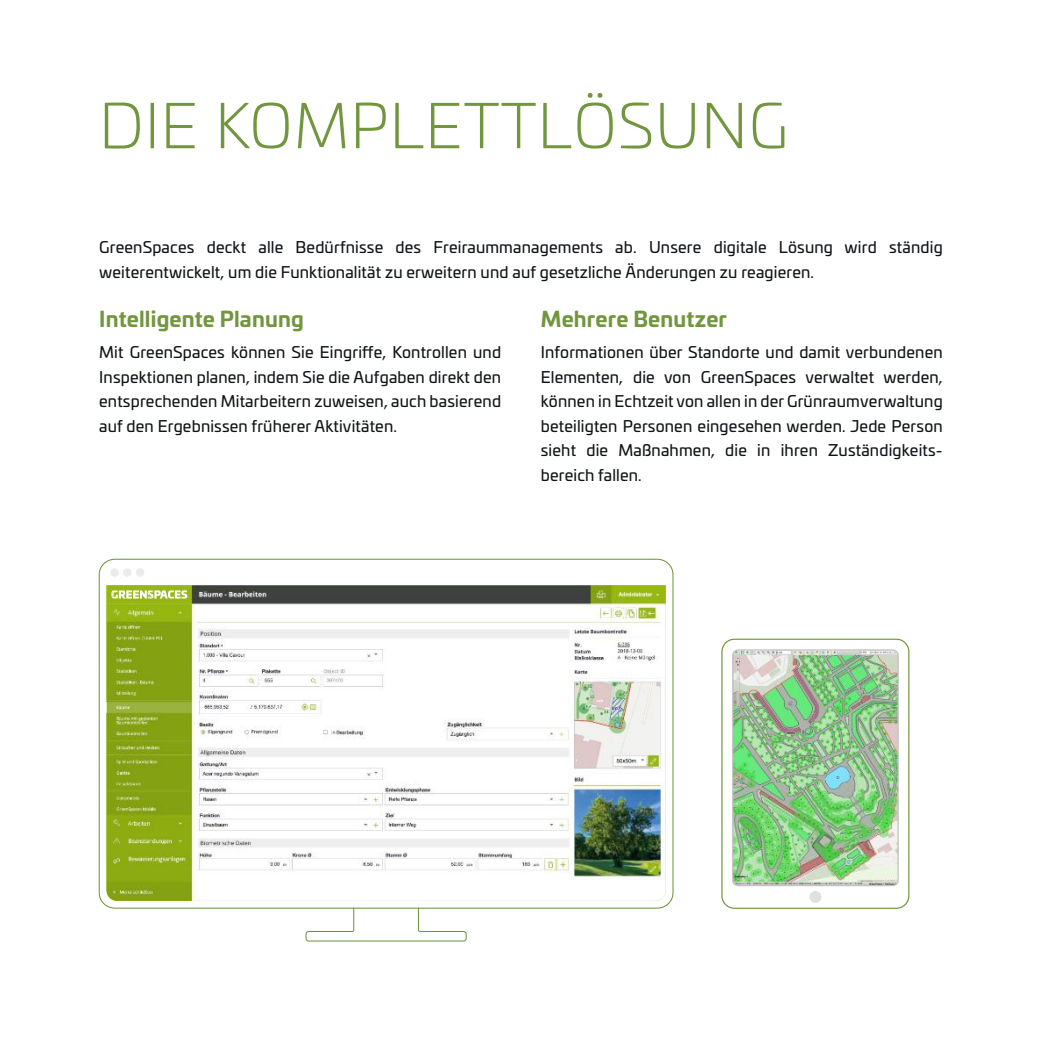
<style>
.page{position:relative;width:1042px;height:1042px;background:#fff}
.page>*{position:absolute;margin:0;border:0;box-sizing:border-box;transform-origin:0 0}
.t1{font:300 61.25px "Univia Pro";letter-spacing:.02em;color:#72963e}
.t2{font:700 21px "Univia Pro";letter-spacing:.01em;color:#72963e}
.t3{font:15.75px/24.5px "Univia Pro";letter-spacing:.01em;color:#111418;text-align:justify}
</style>
<div class="page">
<svg style="left:305px;top:908px;width:162px;height:33px"></svg>
<img style="left:106px;top:585px;width:560px;height:316px">
<svg style="left:111px;top:590px;width:76px;height:8px"></svg>
<div style="left:110px;top:568px;width:9px;height:9px;background:#ebebeb;border-radius:50%"></div>
<div style="left:123px;top:568px;width:9px;height:9px;background:#ebebeb;border-radius:50%"></div>
<div style="left:136px;top:568px;width:8px;height:9px;background:#ebebeb;border-radius:50%"></div>
<div style="left:721px;top:638px;width:188px;height:271px;border:1px solid #72963e;border-radius:12px"></div>
<div style="left:809px;top:891px;width:12px;height:12px;background:#e0e0e0;border-radius:50%"></div>
<img style="left:733px;top:650px;width:165px;height:235px;border-radius:5px">
<div style="left:732px;top:649px;width:167px;height:237px;border:1px solid #c4c4c4;border-radius:5px"></div>
<h1 class="t1" style="left:99px;top:99px;width:690px">DIE KOMPLETTLÖSUNG</h1>
<p class="t3" style="left:99px;top:236px;width:845px">GreenSpaces deckt alle Bedürfnisse des Freiraummanagements ab. Unsere digitale Lösung wird ständig weiterentwickelt, um die Funktionalität zu erweitern und auf gesetzliche Änderungen zu reagieren.</p>
<h2 class="t2" style="left:99px;top:310px;width:206px">Intelligente Planung</h2>
<p class="t3" style="left:99px;top:341px;width:403px">Mit GreenSpaces können Sie Eingriffe, Kontrollen und Inspektionen planen, indem Sie die Aufgaben direkt den entsprechenden Mitarbeitern zuweisen, auch basierend auf den Ergebnissen früherer Aktivitäten.</p>
<h2 class="t2" style="left:541px;top:310px;width:188px">Mehrere Benutzer</h2>
<p class="t3" style="left:541px;top:341px;width:403px">Informationen über Standorte und damit verbundenen Elementen, die von GreenSpaces verwaltet werden, können in Echtzeit von allen in der Grünraumverwaltung beteiligten Personen eingesehen werden. Jede Person sieht die Maßnahmen, die in ihren Zuständigkeits&shy;bereich fallen.</p>
</div>
